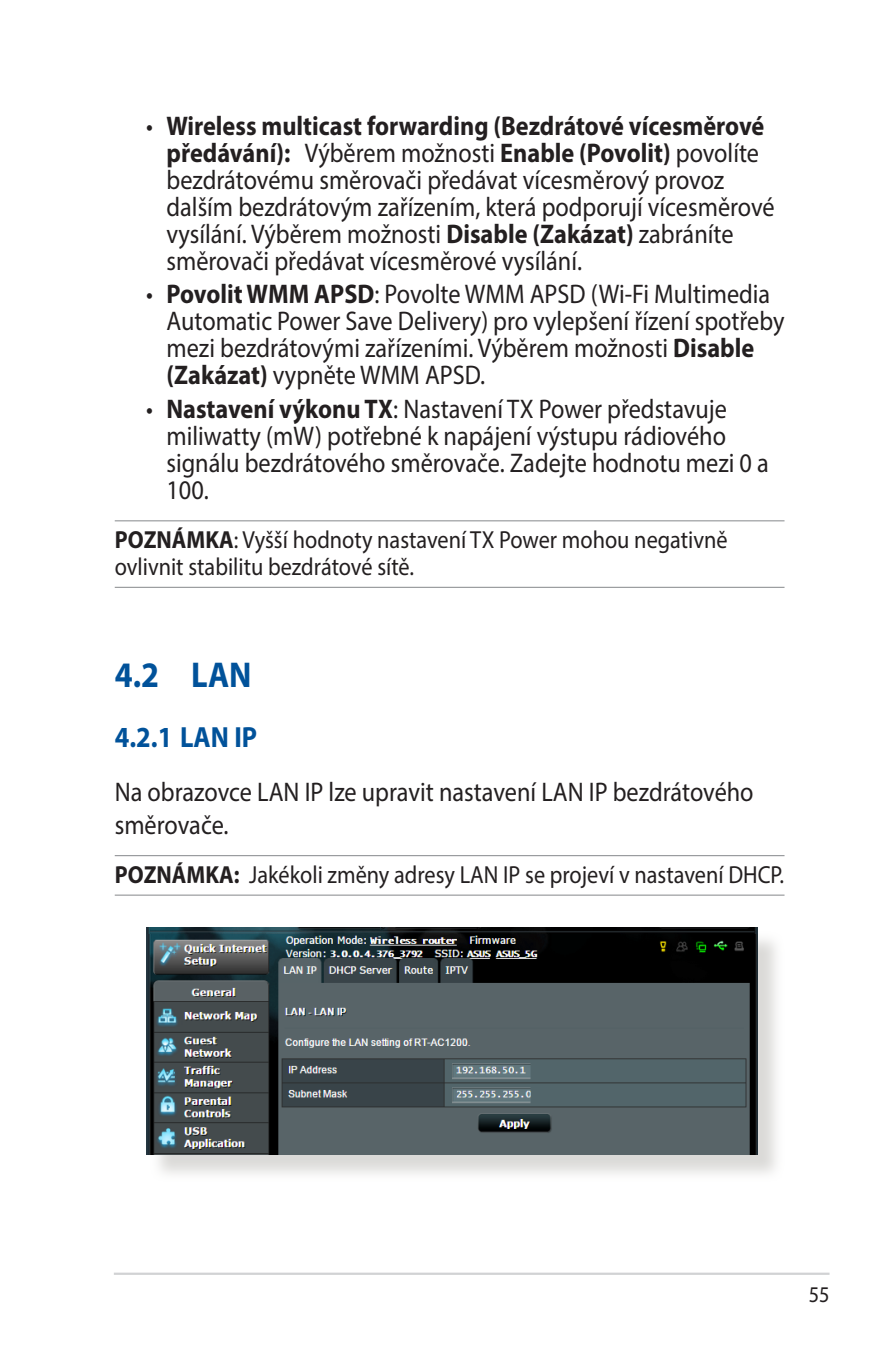
<style>
.page{position:relative;width:893px;height:1346px;background:#fff}
.page>*{position:absolute;margin:0;border:0;box-sizing:border-box;transform-origin:0 0}
.WL_Header_1{font:700 36px "Myriad Pro";color:#01529a;scale:.9 1}
.WL_Header_2{font:700 29.25px "Myriad Pro";color:#01529a;scale:.9 1}
.WL_Body_Text_-_List{font:27px/27px "Myriad Pro";color:#231f20;scale:.9 1}
.WL_Body_Text{font:27px/32.4px "Myriad Pro";color:#231f20;scale:.9 1}
.WL_Message{font:24.75px/27px "Myriad Pro";color:#231f20;scale:.9 1}
.t1{font:22.5px "Myriad Pro";color:#231f20;scale:.9 1}
.s1{font-weight:700}
</style>
<div class="page">
<hr style="left:114px;top:1272px;width:715px;height:3px;background:#d1d2d4">
<hr style="left:115px;top:520px;width:669px;height:1px;background:#939598">
<hr style="left:115px;top:587px;width:669px;height:1px;background:#939598">
<hr style="left:115px;top:855px;width:669px;height:1px;background:#939598">
<hr style="left:115px;top:894px;width:669px;height:2px;background:#939598">
<div style="left:150px;top:931px;width:635px;height:252px;background:#cfcecb;opacity:.75"></div>
<img style="left:147px;top:927px;width:610px;height:227px">
<p class="WL_Body_Text_-_List" style="left:166px;top:112px;width:677px;text-indent:-20px">• <span class="s1">Wireless multicast forwarding (Bezdrátové vícesměrové předávání):</span> Výběrem možnosti <span class="s1">Enable (Povolit)</span> povolíte bezdrátovému směrovači předávat vícesměrový provoz dalším bezdrátovým zařízením, která podporují vícesměrové vysílání. Výběrem možnosti <span class="s1">Disable (Zakázat)</span> zabráníte směrovači předávat vícesměrové vysílání.</p>
<p class="WL_Body_Text_-_List" style="left:166px;top:280px;width:688px;text-indent:-20px">• <span class="s1">Povolit WMM APSD</span>: Povolte WMM APSD (Wi-Fi Multimedia Automatic Power Save Delivery) pro vylepšení řízení spotřeby mezi bezdrátovými zařízeními. Výběrem možnosti <span class="s1">Disable (Zakázat)</span> vypněte WMM APSD.</p>
<p class="WL_Body_Text_-_List" style="left:166px;top:395px;width:671px;text-indent:-20px">• <span class="s1">Nastavení výkonu TX</span>: Nastavení TX Power představuje miliwatty (mW) potřebné k napájení výstupu rádiového signálu bezdrátového směrovače. Zadejte hodnotu mezi 0 a 100.</p>
<p class="WL_Message" style="left:115px;top:526px;width:683px"><span class="s1">POZNÁMKA</span>: Vyšší hodnoty nastavení TX Power mohou negativně ovlivnit stabilitu bezdrátové sítě.</p>
<p class="WL_Header_1" style="left:115px;top:652px;width:154px">4.2 LAN</p>
<p class="WL_Header_2" style="left:115px;top:718px;width:160px">4.2.1 LAN IP</p>
<p class="WL_Body_Text" style="left:115px;top:775px;width:711px">Na obrazovce LAN IP lze upravit nastavení LAN IP bezdrátového směrovače.</p>
<p class="WL_Message" style="left:115px;top:861px;width:745px"><span class="s1">POZNÁMKA:</span> Jakékoli změny adresy LAN IP se projeví v nastavení DHCP.</p>
<p class="t1" style="left:809px;top:1281px;width:25px">55</p>
</div>
